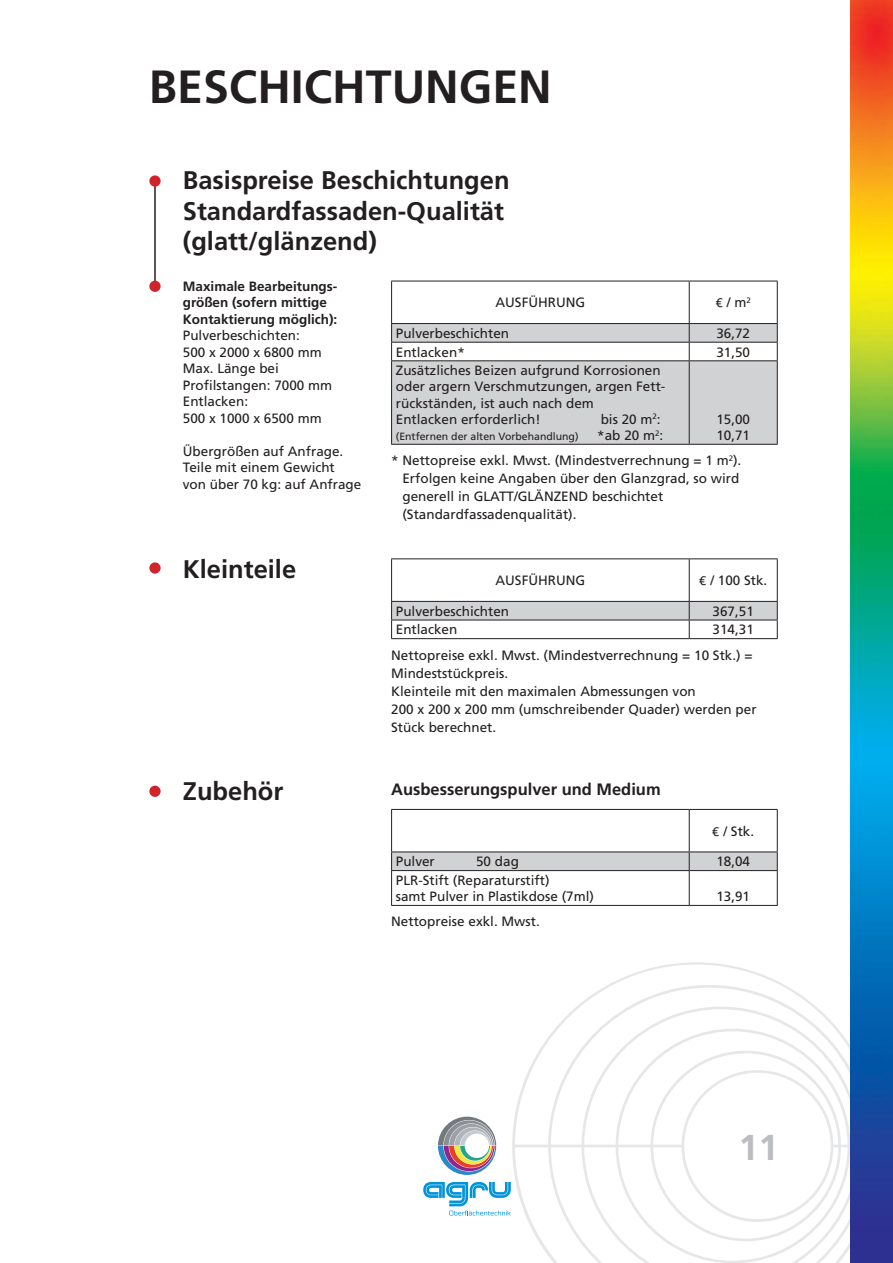
<style>
.page{position:relative;width:893px;height:1263px;background:#fff}
.page>*{position:absolute;margin:0;border:0;box-sizing:border-box;transform-origin:0 0}
.t1{font:700 46.5px "Frutiger LT Std";color:#231f20}
.t2{font:700 36px "Frutiger LT Std";color:#bcbdc0}
.t3{font:700 25.5px/30.6px "Frutiger LT Std";color:#231f20}
.t4{font:700 16.5px "Frutiger LT Std";color:#231f20}
.t5{font:13.5px/16.5px "Frutiger LT Std";color:#231f20}
.t6{font:700 13.5px/16.5px "Frutiger LT Std";color:#231f20}
.t7{font:10.5px "Frutiger LT Std";color:#231f20}
.s1{font-family:"Consolas"}
</style>
<div class="page">
<svg style="left:512px;top:962px;width:338px;height:301px"></svg>
<img style="left:850px;top:0;width:43px;height:1263px">
<svg style="left:438px;top:1116px;width:59px;height:59px"></svg>
<svg style="left:423px;top:1182px;width:88px;height:33px"></svg>
<svg style="left:392px;top:324px;width:385px;height:120px;background:#d5d6d8"></svg>
<hr style="left:391px;top:281px;width:298px;height:1px;background:#231f20">
<hr style="left:391px;top:281px;width:1px;height:42px;background:#231f20">
<hr style="left:689px;top:281px;width:89px;height:1px;background:#231f20">
<hr style="left:689px;top:281px;width:1px;height:42px;background:#231f20">
<hr style="left:777px;top:281px;width:1px;height:42px;background:#231f20">
<hr style="left:391px;top:323px;width:298px;height:1px;background:#231f20">
<hr style="left:689px;top:323px;width:89px;height:1px;background:#231f20">
<hr style="left:391px;top:342px;width:298px;height:1px;background:#231f20">
<svg style="left:391px;top:324px;width:1px;height:36px"></svg>
<hr style="left:689px;top:342px;width:89px;height:1px;background:#231f20">
<svg style="left:689px;top:324px;width:1px;height:36px"></svg>
<svg style="left:777px;top:324px;width:1px;height:36px"></svg>
<hr style="left:391px;top:360px;width:298px;height:1px;background:#231f20">
<hr style="left:391px;top:361px;width:1px;height:83px;background:#231f20">
<hr style="left:689px;top:360px;width:89px;height:1px;background:#231f20">
<hr style="left:689px;top:361px;width:1px;height:83px;background:#231f20">
<hr style="left:777px;top:361px;width:1px;height:83px;background:#231f20">
<hr style="left:391px;top:444px;width:298px;height:1px;background:#231f20">
<hr style="left:689px;top:444px;width:89px;height:1px;background:#231f20">
<hr style="left:391px;top:558px;width:298px;height:1px;background:#231f20">
<hr style="left:391px;top:559px;width:1px;height:42px;background:#231f20">
<hr style="left:689px;top:558px;width:89px;height:1px;background:#231f20">
<hr style="left:689px;top:559px;width:1px;height:42px;background:#231f20">
<hr style="left:777px;top:559px;width:1px;height:42px;background:#231f20">
<svg style="left:391px;top:601px;width:387px;height:37px"></svg>
<hr style="left:391px;top:638px;width:298px;height:1px;background:#231f20">
<hr style="left:689px;top:638px;width:89px;height:1px;background:#231f20">
<hr style="left:391px;top:809px;width:298px;height:1px;background:#231f20">
<hr style="left:391px;top:810px;width:1px;height:41px;background:#231f20">
<hr style="left:689px;top:809px;width:89px;height:1px;background:#231f20">
<hr style="left:689px;top:810px;width:1px;height:41px;background:#231f20">
<hr style="left:777px;top:810px;width:1px;height:41px;background:#231f20">
<hr style="left:391px;top:851px;width:298px;height:1px;background:#231f20">
<hr style="left:689px;top:851px;width:89px;height:1px;background:#231f20">
<svg style="left:391px;top:852px;width:387px;height:53px"></svg>
<hr style="left:391px;top:870px;width:298px;height:1px;background:#231f20">
<hr style="left:391px;top:871px;width:1px;height:34px;background:#231f20">
<hr style="left:689px;top:870px;width:89px;height:1px;background:#231f20">
<hr style="left:689px;top:871px;width:1px;height:34px;background:#231f20">
<hr style="left:777px;top:871px;width:1px;height:34px;background:#231f20">
<hr style="left:391px;top:905px;width:298px;height:1px;background:#231f20">
<hr style="left:689px;top:905px;width:89px;height:1px;background:#231f20">
<hr style="left:154px;top:181px;width:2px;height:107px;background:#231f20">
<div style="left:149px;top:175px;width:12px;height:12px;background:#d1232a;border-radius:50%"></div>
<div style="left:149px;top:281px;width:12px;height:11px;background:#d1232a;border-radius:50%"></div>
<div style="left:149px;top:562px;width:12px;height:12px;background:#d1232a;border-radius:50%"></div>
<div style="left:149px;top:786px;width:12px;height:11px;background:#d1232a;border-radius:50%"></div>
<h1 class="t1" style="left:149px;top:59px;width:405px">BESCHICHTUNGEN</h1>
<h3 class="t3" style="left:183px;top:165px;width:328px">Basispreise Beschichtungen<br>Standardfassaden-Qualität (glatt/glänzend)</h3>
<p class="t6" style="left:183px;top:278px;width:156px">Maximale Bearbeitungs&shy;größen (sofern mittige<br>Kontaktierung möglich):</p>
<p class="t5" style="left:183px;top:327px;width:151px">Pulverbeschichten:<br>500 x 2000 x 6800 mm<br>Max. Länge bei<br>Profilstangen: 7000 mm<br>Entlacken:<br>500 x 1000 x 6500 mm</p>
<p class="t5" style="left:183px;top:443px;width:180px">Übergrößen auf Anfrage.<br>Teile mit einem Gewicht von über 70 kg: auf Anfrage</p>
<h3 class="t3" style="left:183px;top:554px;width:115px">Kleinteile</h3>
<h3 class="t3" style="left:183px;top:776px;width:102px">Zubehör</h3>
<p class="t5" style="left:495px;top:294px;width:91px">AUSFÜHRUNG</p>
<p class="t5" style="left:716px;top:294px;width:37px"><span class="s1">€</span> / m<sup>2</sup></p>
<p class="t5" style="left:396px;top:325px;width:115px">Pulverbeschichten</p>
<p class="t5" style="left:716px;top:325px;width:35px">36,72</p>
<p class="t5" style="left:396px;top:344px;width:71px">Entlacken*</p>
<p class="t5" style="left:716px;top:344px;width:35px">31,50</p>
<p class="t5" style="left:396px;top:362px;width:271px">Zusätzliches Beizen aufgrund Korrosionen oder argern Verschmutzungen, argen Fett&shy;rückständen, ist auch nach dem<br>Entlacken erforderlich!</p>
<p class="t5" style="left:601px;top:411px;width:61px">bis 20 m<sup>2</sup>:</p>
<p class="t5" style="left:716px;top:411px;width:35px">15,00<br>10,71</p>
<p class="t5" style="left:402px;top:451px;width:340px;line-height:18px;text-indent:-11px">* Nettopreise exkl. Mwst. (Mindestverrechnung = 1 m<sup>2</sup>).<br>Erfolgen keine Angaben über den Glanzgrad, so wird generell in GLATT/GLÄNZEND beschichtet (Standardfassadenqualität).</p>
<p class="t7" style="left:396px;top:430px;width:184px">(Entfernen der alten Vorbehandlung)</p>
<p class="t5" style="left:597px;top:427px;width:67px">*ab 20 m<sup>2</sup>:</p>
<p class="t5" style="left:495px;top:572px;width:91px">AUSFÜHRUNG</p>
<p class="t5" style="left:699px;top:572px;width:70px"><span class="s1">€</span> / 100 Stk.</p>
<p class="t5" style="left:396px;top:603px;width:115px">Pulverbeschichten</p>
<p class="t5" style="left:713px;top:603px;width:43px">367,51</p>
<p class="t5" style="left:396px;top:621px;width:63px">Entlacken</p>
<p class="t5" style="left:391px;top:617px;width:364px;line-height:25.2px;text-align:right">314,31<br>Nettopreise exkl. Mwst. (Mindestverrechnung = 10 Stk.) =</p>
<p class="t5" style="left:391px;top:664px;width:367px;line-height:18px">Mindeststückpreis.<br>Kleinteile mit den maximalen Abmessungen von<br>200 x 200 x 200 mm (umschreibender Quader) werden per Stück berechnet.</p>
<p class="t4" style="left:391px;top:779px;width:271px">Ausbesserungspulver und Medium</p>
<p class="t5" style="left:712px;top:823px;width:43px"><span class="s1">€</span> / Stk.</p>
<p class="t5" style="left:396px;top:853px;width:41px">Pulver</p>
<p class="t5" style="left:476px;top:853px;width:44px">50 dag</p>
<p class="t5" style="left:716px;top:853px;width:35px">18,04</p>
<p class="t5" style="left:396px;top:872px;width:200px">PLR-Stift (Reparaturstift)<br>samt Pulver in Plastikdose (7ml)</p>
<p class="t5" style="left:716px;top:888px;width:35px">13,91</p>
<p class="t5" style="left:391px;top:913px;width:150px">Nettopreise exkl. Mwst.</p>
<h2 class="t2" style="left:738px;top:1126px;width:42px">11</h2>
</div>
